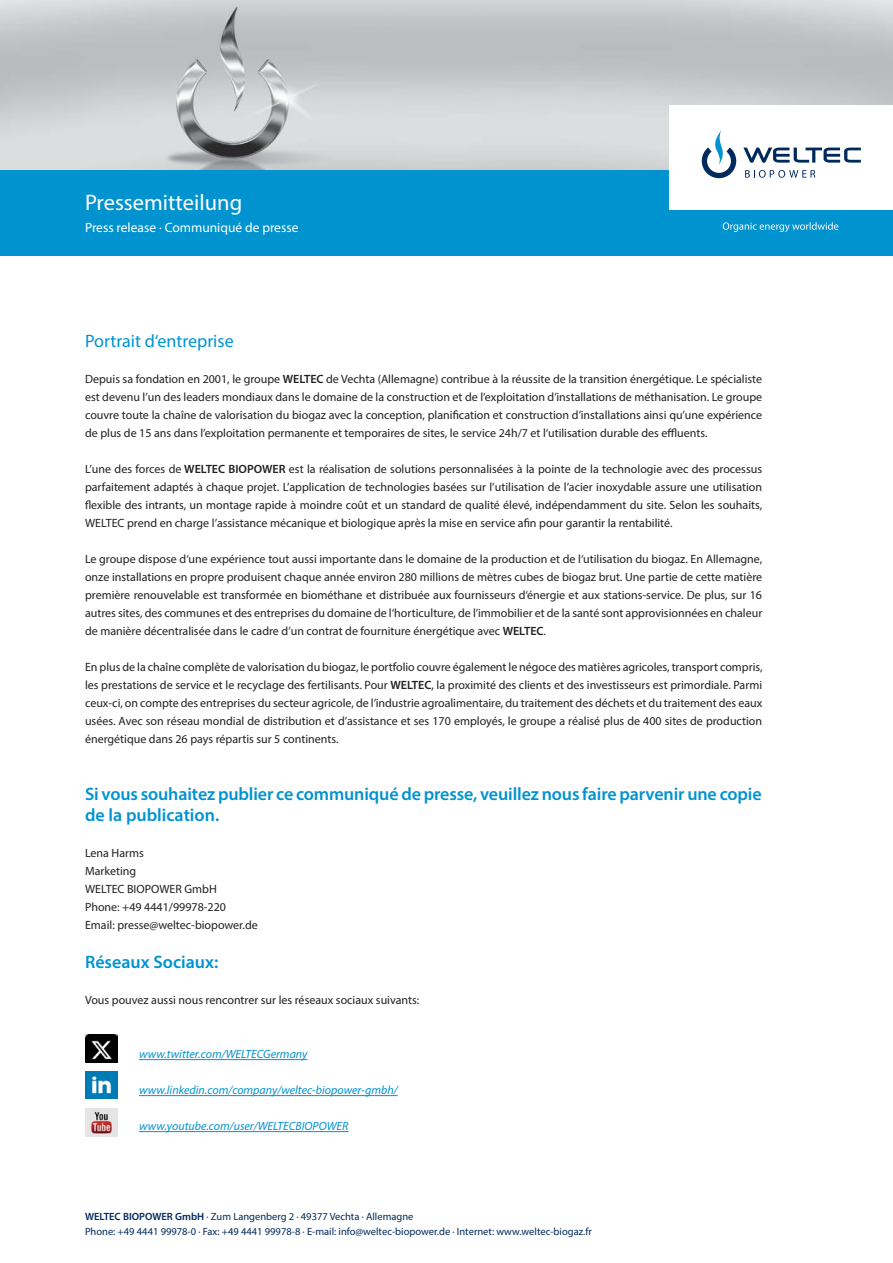
<style>
.page{position:relative;width:893px;height:1263px;background:#fff}
.page>*{position:absolute;margin:0;border:0;box-sizing:border-box;transform-origin:0 0}
.t1{font:22.5px "Myriad Pro";color:#fff}
.Copy{font:600 18px/21px "Myriad Pro";letter-spacing:-.005em;color:#0093d0}
.Copy-2{font:18px "Myriad Pro";color:#0093d0}
.t2{font:13.5px "Myriad Pro";color:#fff}
.Copy-3{font:12px/18px "Myriad Pro";color:#231f20;text-align:justify}
.Copy-4{font:italic 12px "Myriad Pro";color:#0093d0}
.t3{font:10.5px "Myriad Pro";color:#00295c}
.s1{font-weight:600}
</style>
<div class="page">
<img style="left:0;top:0;width:893px;height:170px">
<div style="left:0;top:170px;width:893px;height:85px;background:#0093d0"></div>
<div style="left:670px;top:106px;width:223px;height:104px;background:#fff"></div>
<svg style="left:723px;top:222px;width:115px;height:10px"></svg>
<svg style="left:702px;top:130px;width:34px;height:48px"></svg>
<svg style="left:743px;top:147px;width:118px;height:16px"></svg>
<svg style="left:745px;top:170px;width:70px;height:8px"></svg>
<hr style="left:139px;top:1059px;width:169px;height:1px;background:#0093d0">
<hr style="left:139px;top:1095px;width:259px;height:1px;background:#0093d0">
<hr style="left:139px;top:1131px;width:210px;height:1px;background:#0093d0">
<img style="left:85px;top:1035px;width:32px;height:27px">
<img style="left:85px;top:1071px;width:32px;height:28px">
<img style="left:85px;top:1109px;width:32px;height:27px">
<p class="t1" style="left:85px;top:189px;width:159px">Pressemitteilung</p>
<p class="t2" style="left:85px;top:219px;width:215px">Press release · Communiqué de presse</p>
<p class="Copy-2" style="left:85px;top:330px;width:150px">Portrait d‘entreprise</p>
<p class="Copy-3" style="left:85px;top:370px;width:679px">Depuis sa fondation en 2001, le groupe <span class="s1">WELTEC</span> de Vechta (Allemagne) contribue à la réussite de la transition énergétique. Le spécialiste est devenu l’un des leaders mondiaux dans le domaine de la construction et de l’exploitation d’installations de méthanisation. Le groupe couvre toute la chaîne de valorisation du biogaz avec la conception, planification et construction d’installations ainsi qu’une expérience de plus de 15 ans dans l’exploitation permanente et temporaires de sites, le service 24h/7 et l‘utilisation durable des effluents.</p>
<p class="Copy-3" style="left:85px;top:460px;width:679px">L’une des forces de <span class="s1">WELTEC BIOPOWER</span> est la réalisation de solutions personnalisées à la pointe de la technologie avec des processus parfaitement adaptés à chaque projet. L’application de technologies basées sur l’utilisation de l’acier inoxydable assure une utilisation flexible des intrants, un montage rapide à moindre coût et un standard de qualité élevé, indépendamment du site. Selon les souhaits, WELTEC prend en charge l’assistance mécanique et biologique après la mise en service afin pour garantir la rentabilité.</p>
<p class="Copy-3" style="left:85px;top:550px;width:679px">Le groupe dispose d‘une expérience tout aussi importante dans le domaine de la production et de l‘utilisation du biogaz. En Allemagne, onze installations en propre produisent chaque année environ 280 millions de mètres cubes de biogaz brut. Une partie de cette matière première renouvelable est transformée en biométhane et distribuée aux fournisseurs d‘énergie et aux stations-service. De plus, sur 16 autres sites, des communes et des entreprises du domaine de l‘horticulture, de l’immobilier et de la santé sont approvisionnées en chaleur de manière décentralisée dans le cadre d’un contrat de fourniture énergétique avec <span class="s1">WELTEC</span>.</p>
<p class="Copy-3" style="left:85px;top:658px;width:679px">En plus de la chaîne complète de valorisation du biogaz, le portfolio couvre également le négoce des matières agricoles, transport compris, les prestations de service et le recyclage des fertilisants. Pour <span class="s1">WELTEC</span>, la proximité des clients et des investisseurs est primordiale. Parmi ceux-ci, on compte des entreprises du secteur agricole, de l’industrie agroalimentaire, du traitement des déchets et du traitement des eaux usées. Avec son réseau mondial de distribution et d’assistance et ses 170 employés, le groupe a réalisé plus de 400 sites de production énergétique dans 26 pays répartis sur 5 continents.</p>
<p class="Copy" style="left:85px;top:783px;width:678px">Si vous souhaitez publier ce communiqué de presse, veuillez nous faire parvenir une copie de la publication.</p>
<p class="Copy-3" style="left:85px;top:844px;width:60px">Lena Harms</p>
<p class="Copy-3" style="left:85px;top:862px;width:53px">Marketing</p>
<p class="Copy-3" style="left:85px;top:880px;width:133px">WELTEC BIOPOWER GmbH</p>
<p class="Copy-3" style="left:85px;top:898px;width:142px">Phone: +49 4441/99978-220</p>
<p class="Copy-3" style="left:85px;top:916px;width:174px">Email: presse@weltec-biopower.de</p>
<p class="Copy" style="left:85px;top:951px;width:135px">Réseaux Sociaux:</p>
<p class="Copy-3" style="left:85px;top:991px;width:336px">Vous pouvez aussi nous rencontrer sur les réseaux sociaux suivants:</p>
<p class="Copy-4" style="left:139px;top:1047px;width:170px">www.twitter.com/WELTECGermany</p>
<p class="Copy-4" style="left:139px;top:1083px;width:260px">www.linkedin.com/company/weltec-biopower-gmbh/</p>
<p class="Copy-4" style="left:139px;top:1119px;width:211px">www.youtube.com/user/WELTECBIOPOWER</p>
<p class="t3" style="left:85px;top:1210px;width:330px"><span class="s1">WELTEC BIOPOWER GmbH</span> · Zum Langenberg 2 · 49377 Vechta · Allemagne</p>
<p class="t3" style="left:85px;top:1225px;width:508px">Phone: +49 4441 99978-0 · Fax: +49 4441 99978-8 · E-mail: info@weltec-biopower.de · Internet: www.weltec-biogaz.fr</p>
</div>
